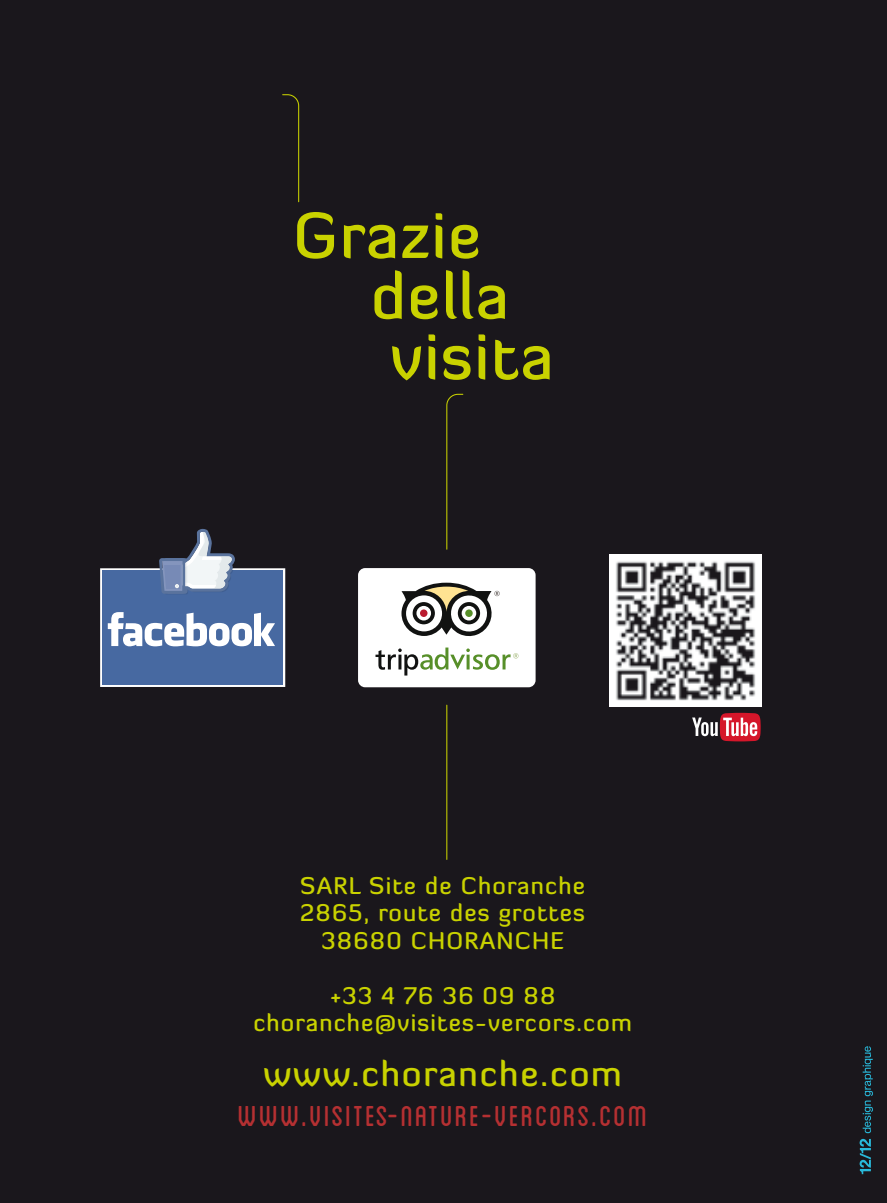
<style>
.page{position:relative;width:887px;height:1203px;background:#fff}
.page>*{position:absolute;margin:0;border:0;box-sizing:border-box;transform-origin:0 0}
.t1{font:500 64px "Diavlo";letter-spacing:.025em;color:#c9d200}
.t2{font:40px "Blanch Caps";letter-spacing:.05em;color:#b53032}
.t3{font:500 35px "Diavlo";letter-spacing:.05em;color:#c9d200}
.t4{font:500 23.75px/27.5px "Diavlo";letter-spacing:.05em;color:#c9d200;text-align:center}
</style>
<div class="page">
<div style="left:0;top:0;width:887px;height:1202px;background:#1a171c"></div>
<svg style="left:859px;top:1046px;width:14px;height:128px"></svg>
<img style="left:609px;top:554px;width:153px;height:152px">
<svg style="left:692px;top:712px;width:69px;height:29px"></svg>
<svg style="left:446px;top:393px;width:18px;height:157px"></svg>
<hr style="left:446px;top:705px;width:1px;height:154px;background:#c9d200">
<svg style="left:282px;top:94px;width:18px;height:109px"></svg>
<svg style="left:100px;top:529px;width:185px;height:158px"></svg>
<div style="left:358px;top:568px;width:178px;height:119px;background:#fff;border-radius:7px"></div>
<svg style="left:375px;top:647px;width:143px;height:28px"></svg>
<svg style="left:401px;top:582px;width:99px;height:54px"></svg>
<h1 class="t1" style="left:293px;top:195px;width:190px">Grazie</h1>
<h1 class="t1" style="left:371px;top:256px;width:139px">della</h1>
<h1 class="t1" style="left:390px;top:316px;width:164px">visita</h1>
<p class="t4" style="left:300px;top:871px;width:286px">SARL Site de Choranche<br>2865, route des grottes<br>38680 CHORANCHE</p>
<p class="t4" style="left:253px;top:981px;width:380px">+33 4 76 36 09 88 choranche@visites-vercors.com</p>
<h3 class="t3" style="left:263px;top:1051px;width:360px">www.choranche.com</h3>
<h2 class="t2" style="left:238px;top:1098px;width:411px">www.visites-nature-vercors.com</h2>
</div>
